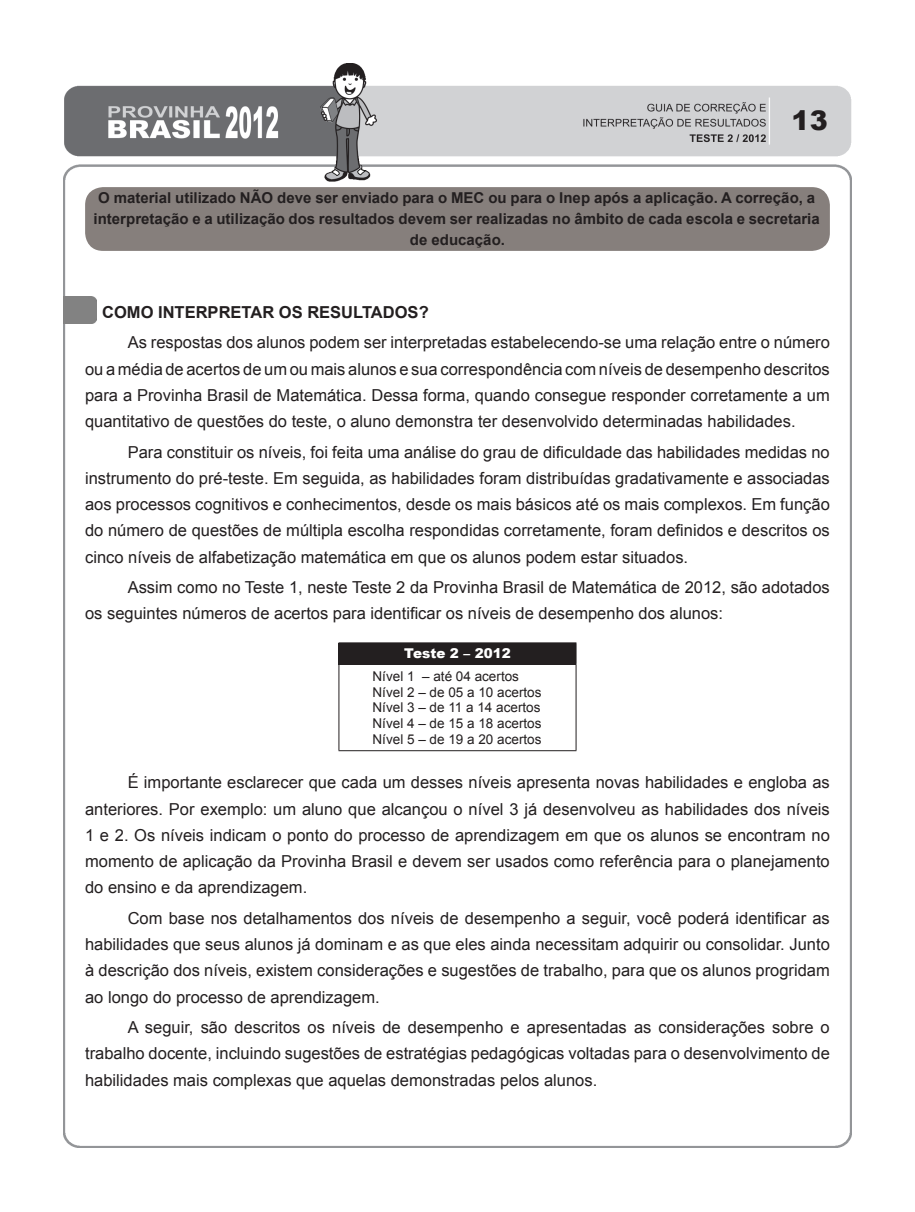
<style>
.page{position:relative;width:915px;height:1212px;background:#fff}
.page>*{position:absolute;margin:0;border:0;box-sizing:border-box;transform-origin:0 0}
.t1{font:900 27px "Arial";color:#231f20}
._03_-_Texto{font:16.5px/26.2px "Arial";color:#231f20;text-align:justify}
._05_-_Recuo{font:700 16.5px "Arial";color:#231f20}
._03_-_Texto-2{font:700 15px/21px "Arial";color:#231f20;text-align:center}
.t2{font:13.5px "Arial";color:#231f20}
.t3{font:900 13.5px "Arial";color:#fff}
</style>
<div class="page">
<img style="left:64px;top:64px;width:786px;height:1084px">
<img style="left:64px;top:297px;width:32px;height:27px">
<div style="left:339px;top:643px;width:237px;height:21px;background:#231f20"></div>
<hr style="left:338px;top:642px;width:238px;height:1px;background:#231f20">
<svg style="left:338px;top:643px;width:1px;height:21px"></svg>
<hr style="left:338px;top:664px;width:1px;height:86px;background:#231f20">
<hr style="left:575px;top:664px;width:1px;height:86px;background:#231f20">
<hr style="left:338px;top:750px;width:238px;height:1px;background:#231f20">
<hr style="left:338px;top:664px;width:238px;height:1px;background:#231f20">
<div style="left:85px;top:187px;width:744px;height:64px;background:#867f7c;border-radius:18px"></div>
<h1 class="t1" style="left:791px;top:101px;width:38px">13</h1>
<p class="_03_-_Texto-2" style="left:94px;top:188px;width:727px">O material utilizado NÃO deve ser enviado para o MEC ou para o Inep após a aplicação. A correção, a interpretação e a utilização dos resultados devem ser realizadas no âmbito de cada escola e secretaria de educação.</p>
<p class="_05_-_Recuo" style="left:102px;top:301px;width:328px">COMO INTERPRETAR OS RESULTADOS?</p>
<p class="_03_-_Texto" style="left:85px;top:330px;width:746px;text-indent:43px">As respostas dos alunos podem ser interpretadas estabelecendo-se uma relação entre o número ou a média de acertos de um ou mais alunos e sua correspondência com níveis de desempenho descritos para a Provinha Brasil de Matemática. Dessa forma, quando consegue responder corretamente a um quantitativo de questões do teste, o aluno demonstra ter desenvolvido determinadas habilidades.</p>
<p class="_03_-_Texto" style="left:85px;top:439px;width:746px;text-indent:43px">Para constituir os níveis, foi feita uma análise do grau de dificuldade das habilidades medidas no instrumento do pré-teste. Em seguida, as habilidades foram distribuídas gradativamente e associadas aos processos cognitivos e conhecimentos, desde os mais básicos até os mais complexos. Em função do número de questões de múltipla escolha respondidas corretamente, foram definidos e descritos os cinco níveis de alfabetização matemática em que os alunos podem estar situados.</p>
<p class="_03_-_Texto" style="left:85px;top:574px;width:746px;text-indent:43px">Assim como no Teste 1, neste Teste 2 da Provinha Brasil de Matemática de 2012, são adotados os seguintes números de acertos para identificar os níveis de desempenho dos alunos:</p>
<p class="t3" style="left:404px;top:644px;width:108px">Teste 2 – 2012</p>
<p class="t2" style="left:372px;top:667px;width:148px">Nível 1 – até 04 acertos</p>
<p class="t2" style="left:372px;top:683px;width:170px">Nível 2 – de 05 a 10 acertos</p>
<p class="t2" style="left:372px;top:699px;width:169px">Nível 3 – de 11 a 14 acertos</p>
<p class="t2" style="left:372px;top:714px;width:170px">Nível 4 – de 15 a 18 acertos</p>
<p class="t2" style="left:372px;top:730px;width:170px">Nível 5 – de 19 a 20 acertos</p>
<p class="_03_-_Texto" style="left:85px;top:769px;width:746px;text-indent:43px">É importante esclarecer que cada um desses níveis apresenta novas habilidades e engloba as anteriores. Por exemplo: um aluno que alcançou o nível 3 já desenvolveu as habilidades dos níveis 1 e 2. Os níveis indicam o ponto do processo de aprendizagem em que os alunos se encontram no momento de aplicação da Provinha Brasil e devem ser usados como referência para o planejamento do ensino e da aprendizagem.</p>
<p class="_03_-_Texto" style="left:85px;top:905px;width:746px;text-indent:43px">Com base nos detalhamentos dos níveis de desempenho a seguir, você poderá identificar as habilidades que seus alunos já dominam e as que eles ainda necessitam adquirir ou consolidar. Junto à descrição dos níveis, existem considerações e sugestões de trabalho, para que os alunos progridam ao longo do processo de aprendizagem.</p>
<p class="_03_-_Texto" style="left:85px;top:1014px;width:746px;text-indent:43px">A seguir, são descritos os níveis de desempenho e apresentadas as considerações sobre o trabalho docente, incluindo sugestões de estratégias pedagógicas voltadas para o desenvolvimento de habilidades mais complexas que aquelas demonstradas pelos alunos.</p>
</div>
